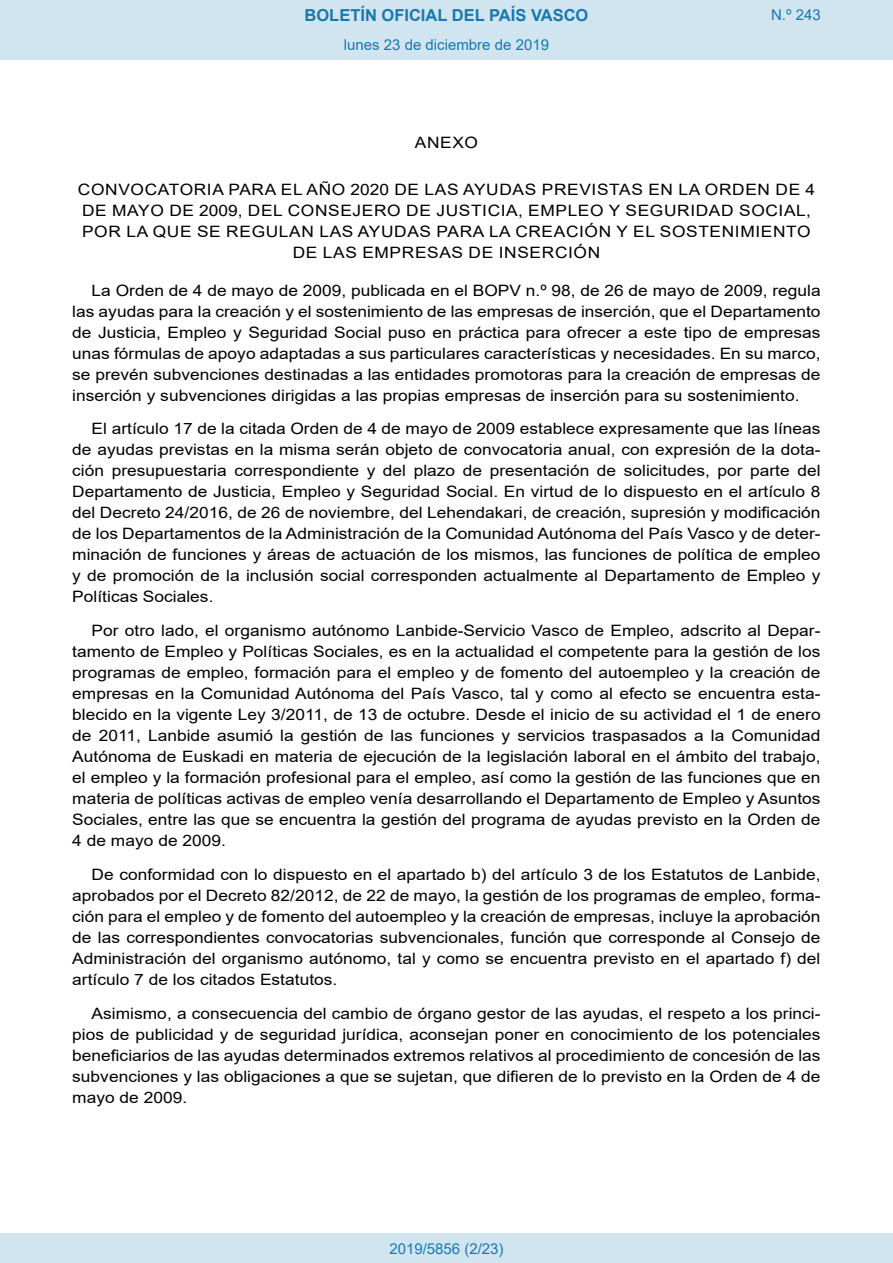
<style>
.page{position:relative;width:893px;height:1263px;background:#fff}
.page>*{position:absolute;margin:0;border:0;box-sizing:border-box;transform-origin:0 0}
.t1{font:700 16.5px "Arial";color:#1879ad}
.BOPVDetalle{font:15.6px/21px "Arial";color:#000;text-align:justify;scale:1.11 1}
.BOPVClave{font:15.6px/21px "Arial";letter-spacing:.035em;color:#000;text-align:center;scale:1.11 1}
.Paginacion_Centro{font:15px "Arial";color:#1879ad}
</style>
<div class="page">
<div style="left:0;top:0;width:893px;height:60px;background:#d0e5f0"></div>
<div style="left:0;top:1233px;width:893px;height:30px;background:#d0e5f0"></div>
<p class="t1" style="left:305px;top:3px;width:285px">BOLETÍN OFICIAL DEL PAÍS VASCO</p>
<p class="Paginacion_Centro" style="left:344px;top:35px;width:207px">lunes 23 de diciembre de 2019</p>
<p class="Paginacion_Centro" style="left:771px;top:5px;width:51px">N.º 243</p>
<p class="BOPVClave" style="left:415px;top:132px;width:58px">ANEXO</p>
<p class="BOPVClave" style="left:78px;top:179px;width:666px">CONVOCATORIA PARA EL AÑO 2020 DE LAS AYUDAS PREVISTAS EN LA ORDEN DE 4<br>DE MAYO DE 2009, DEL CONSEJERO DE JUSTICIA, EMPLEO Y SEGURIDAD SOCIAL, POR LA QUE SE REGULAN LAS AYUDAS PARA LA CREACIÓN Y EL SOSTENIMIENTO DE LAS EMPRESAS DE INSERCIÓN</p>
<p class="BOPVDetalle" style="left:72px;top:280px;width:676px;text-indent:19px">La Orden de 4 de mayo de 2009, publicada en el BOPV n.º 98, de 26 de mayo de 2009, regula las ayudas para la creación y el sostenimiento de las empresas de inserción, que el Departamento de Justicia, Empleo y Seguridad Social puso en práctica para ofrecer a este tipo de empresas unas fórmulas de apoyo adaptadas a sus particulares características y necesidades. En su marco, se prevén subvenciones destinadas a las entidades promotoras para la creación de empresas de inserción y subvenciones dirigidas a las propias empresas de inserción para su sostenimiento.</p>
<p class="BOPVDetalle" style="left:72px;top:418px;width:676px;text-indent:19px">El artículo 17 de la citada Orden de 4 de mayo de 2009 establece expresamente que las líneas de ayudas previstas en la misma serán objeto de convocatoria anual, con expresión de la dota&shy;ción presupuestaria correspondiente y del plazo de presentación de solicitudes, por parte del Departamento de Justicia, Empleo y Seguridad Social. En virtud de lo dispuesto en el artículo 8 del Decreto 24/2016, de 26 de noviembre, del Lehendakari, de creación, supresión y modificación de los Departamentos de la Administración de la Comunidad Autónoma del País Vasco y de deter&shy;minación de funciones y áreas de actuación de los mismos, las funciones de política de empleo y de promoción de la inclusión social corresponden actualmente al Departamento de Empleo y Políticas Sociales.</p>
<p class="BOPVDetalle" style="left:72px;top:620px;width:676px;text-indent:19px">Por otro lado, el organismo autónomo Lanbide-Servicio Vasco de Empleo, adscrito al Depar&shy;tamento de Empleo y Políticas Sociales, es en la actualidad el competente para la gestión de los programas de empleo, formación para el empleo y de fomento del autoempleo y la creación de empresas en la Comunidad Autónoma del País Vasco, tal y como al efecto se encuentra esta&shy;blecido en la vigente Ley 3/2011, de 13 de octubre. Desde el inicio de su actividad el 1 de enero de 2011, Lanbide asumió la gestión de las funciones y servicios traspasados a la Comunidad Autónoma de Euskadi en materia de ejecución de la legislación laboral en el ámbito del trabajo, el empleo y la formación profesional para el empleo, así como la gestión de las funciones que en materia de políticas activas de empleo venía desarrollando el Departamento de Empleo y Asuntos Sociales, entre las que se encuentra la gestión del programa de ayudas previsto en la Orden de 4 de mayo de 2009.</p>
<p class="BOPVDetalle" style="left:72px;top:864px;width:676px;text-indent:19px">De conformidad con lo dispuesto en el apartado b) del artículo 3 de los Estatutos de Lanbide, aprobados por el Decreto 82/2012, de 22 de mayo, la gestión de los programas de empleo, forma&shy;ción para el empleo y de fomento del autoempleo y la creación de empresas, incluye la aprobación de las correspondientes convocatorias subvencionales, función que corresponde al Consejo de Administración del organismo autónomo, tal y como se encuentra previsto en el apartado f) del artículo 7 de los citados Estatutos.</p>
<p class="BOPVDetalle" style="left:72px;top:1003px;width:676px;text-indent:19px">Asimismo, a consecuencia del cambio de órgano gestor de las ayudas, el respeto a los princi&shy;pios de publicidad y de seguridad jurídica, aconsejan poner en conocimiento de los potenciales beneficiarios de las ayudas determinados extremos relativos al procedimiento de concesión de las subvenciones y las obligaciones a que se sujetan, que difieren de lo previsto en la Orden de 4 de mayo de 2009.</p>
<p class="Paginacion_Centro" style="left:389px;top:1238px;width:116px">2019/5856 (2/23)</p>
</div>
